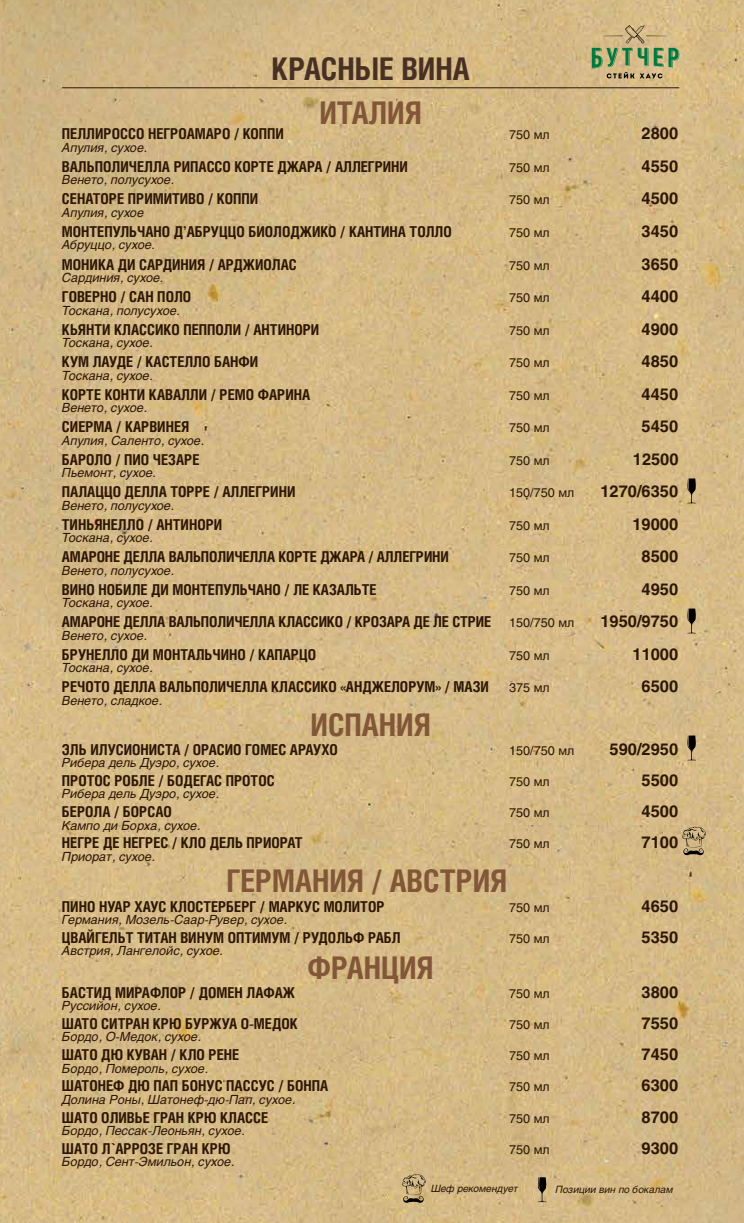
<style>
.page{position:relative;width:744px;height:1223px;background:#fff}
.page>*{position:absolute;margin:0;border:0;box-sizing:border-box;transform-origin:0 0}
.t1{font:700 31.25px "Helios Cond C";color:#825638}
.t2{font:700 31.25px "Helios Cond C";color:#483024}
.t3{font:700 16.25px "Helios C";color:#2e1705}
.t4{font:700 15px "Helios Cond C";color:#2e1705}
.t5{font:italic 12.5px "Helios C";color:#2e1705}
.t6{font:12.5px "Helios C";color:#2e1705}
.t7{font:italic 10px "Helios C";color:#2e1705}
.s1{font-family:"Helios C";font-weight:400;font-size:12.5px}
</style>
<div class="page">
<img style="left:0;top:0;width:743px;height:1222px">
<hr style="left:62px;top:88px;width:616px;height:1px;background:#2e1705">
<svg style="left:686px;top:735px;width:10px;height:25px"></svg>
<svg style="left:536px;top:1177px;width:10px;height:25px"></svg>
<svg style="left:402px;top:1174px;width:23px;height:28px"></svg>
<svg style="left:681px;top:826px;width:24px;height:29px"></svg>
<svg style="left:686px;top:478px;width:10px;height:25px"></svg>
<svg style="left:686px;top:608px;width:10px;height:25px"></svg>
<svg style="left:591px;top:25px;width:87px;height:53px;background:#afaa79"></svg>
<h1 class="t2" style="left:271px;top:50px;width:199px">КРАСНЫЕ ВИНА</h1>
<h1 class="t1" style="left:319px;top:94px;width:104px">ИТАЛИЯ</h1>
<p class="t4" style="left:62px;top:125px;width:223px">ПЕЛЛИРОССО НЕГРОАМАРО / КОППИ</p>
<p class="t6" style="left:509px;top:128px;width:42px">750 мл</p>
<p class="t3" style="left:641px;top:124px;width:38px">2800</p>
<p class="t5" style="left:62px;top:140px;width:87px">Апулия, сухое.</p>
<p class="t4" style="left:62px;top:158px;width:347px">ВАЛЬПОЛИЧЕЛЛА РИПАССО КОРТЕ ДЖАРА / АЛЛЕГРИНИ</p>
<p class="t6" style="left:509px;top:160px;width:42px">750 мл</p>
<p class="t3" style="left:641px;top:157px;width:38px">4550</p>
<p class="t5" style="left:62px;top:173px;width:114px">Венето, полусухое.</p>
<p class="t4" style="left:62px;top:190px;width:197px">СЕНАТОРЕ ПРИМИТИВО / КОППИ</p>
<p class="t6" style="left:509px;top:193px;width:42px">750 мл</p>
<p class="t3" style="left:641px;top:189px;width:38px">4500</p>
<p class="t5" style="left:62px;top:205px;width:83px">Апулия, cухое</p>
<p class="t4" style="left:62px;top:223px;width:391px">МОНТЕПУЛЬЧАНО Д’АБРУЦЦО БИОЛОДЖИКО / КАНТИНА ТОЛЛО</p>
<p class="t6" style="left:509px;top:225px;width:42px">750 мл</p>
<p class="t3" style="left:641px;top:222px;width:38px">3450</p>
<p class="t5" style="left:62px;top:238px;width:95px">Абруццо, сухое.</p>
<p class="t4" style="left:62px;top:255px;width:236px">МОНИКА ДИ САРДИНИЯ / АРДЖИОЛАС</p>
<p class="t6" style="left:509px;top:258px;width:42px">750 мл</p>
<p class="t3" style="left:641px;top:254px;width:38px">3650</p>
<p class="t5" style="left:62px;top:270px;width:103px">Сардиния, сухое.</p>
<p class="t4" style="left:62px;top:288px;width:131px">ГОВЕРНО / САН ПОЛО</p>
<p class="t6" style="left:509px;top:290px;width:42px">750 мл</p>
<p class="t3" style="left:641px;top:287px;width:38px">4400</p>
<p class="t5" style="left:62px;top:303px;width:120px">Тоскана, полусухое.</p>
<p class="t4" style="left:62px;top:320px;width:259px">КЬЯНТИ КЛАССИКО ПЕППОЛИ / АНТИНОРИ</p>
<p class="t6" style="left:509px;top:323px;width:42px">750 мл</p>
<p class="t3" style="left:641px;top:319px;width:38px">4900</p>
<p class="t5" style="left:62px;top:335px;width:92px">Тоскана, сухое.</p>
<p class="t4" style="left:62px;top:353px;width:198px">КУМ ЛАУДЕ / КАСТЕЛЛО БАНФИ</p>
<p class="t6" style="left:509px;top:355px;width:42px">750 мл</p>
<p class="t3" style="left:641px;top:352px;width:38px">4850</p>
<p class="t5" style="left:62px;top:368px;width:92px">Тоскана, сухое.</p>
<p class="t4" style="left:62px;top:385px;width:250px">КОРТЕ КОНТИ КАВАЛЛИ / РЕМО ФАРИНА</p>
<p class="t6" style="left:509px;top:388px;width:42px">750 мл</p>
<p class="t3" style="left:641px;top:384px;width:38px">4450</p>
<p class="t5" style="left:62px;top:400px;width:87px">Венето, сухое.</p>
<p class="t4" style="left:62px;top:418px;width:129px">СИЕРМА / КАРВИНЕЯ</p>
<p class="t6" style="left:509px;top:420px;width:42px">750 мл</p>
<p class="t3" style="left:641px;top:417px;width:38px">5450</p>
<p class="t5" style="left:62px;top:433px;width:144px">Апулия, Саленто, cухое.</p>
<p class="t4" style="left:62px;top:450px;width:139px">БАРОЛО / ПИО ЧЕЗАРЕ</p>
<p class="t6" style="left:509px;top:453px;width:42px">750 мл</p>
<p class="t3" style="left:632px;top:449px;width:47px">12500</p>
<p class="t5" style="left:62px;top:465px;width:96px">Пьемонт, сухое.</p>
<p class="t4" style="left:62px;top:483px;width:235px">ПАЛАЦЦО ДЕЛЛА ТОРРЕ / АЛЛЕГРИНИ</p>
<p class="t6" style="left:509px;top:485px;width:67px">150/750 мл</p>
<p class="t3" style="left:600px;top:482px;width:79px">1270/6350</p>
<p class="t5" style="left:62px;top:498px;width:114px">Венето, полусухое.</p>
<p class="t4" style="left:62px;top:515px;width:162px">ТИНЬЯНЕЛЛО / АНТИНОРИ</p>
<p class="t6" style="left:509px;top:518px;width:42px">750 мл</p>
<p class="t3" style="left:632px;top:514px;width:47px">19000</p>
<p class="t5" style="left:62px;top:530px;width:92px">Тоскана, сухое.</p>
<p class="t4" style="left:62px;top:548px;width:388px">АМАРОНЕ ДЕЛЛА ВАЛЬПОЛИЧЕЛЛА КОРТЕ ДЖАРА / АЛЛЕГРИНИ</p>
<p class="t6" style="left:509px;top:550px;width:42px">750 мл</p>
<p class="t3" style="left:641px;top:547px;width:38px">8500</p>
<p class="t5" style="left:62px;top:563px;width:114px">Венето, полусухое.</p>
<p class="t4" style="left:62px;top:580px;width:316px">ВИНО НОБИЛЕ ДИ МОНТЕПУЛЬЧАНО / ЛЕ КАЗАЛЬТЕ</p>
<p class="t6" style="left:509px;top:583px;width:42px">750 мл</p>
<p class="t3" style="left:641px;top:579px;width:38px">4950</p>
<p class="t5" style="left:62px;top:595px;width:92px">Тоскана, сухое.</p>
<p class="t4" style="left:62px;top:613px;width:513px">АМАРОНЕ ДЕЛЛА ВАЛЬПОЛИЧЕЛЛА КЛАССИКО / КРОЗАРА ДЕ ЛЕ СТРИЕ <span class="s1">150/750 мл</span></p>
<p class="t3" style="left:600px;top:612px;width:79px">1950/9750</p>
<p class="t5" style="left:62px;top:628px;width:87px">Венето, сухое.</p>
<p class="t4" style="left:62px;top:645px;width:255px">БРУНЕЛЛО ДИ МОНТАЛЬЧИНО / КАПАРЦО</p>
<p class="t6" style="left:509px;top:648px;width:42px">750 мл</p>
<p class="t3" style="left:632px;top:644px;width:47px">11000</p>
<p class="t5" style="left:62px;top:660px;width:92px">Тоскана, сухое.</p>
<p class="t4" style="left:62px;top:678px;width:489px">РЕЧОТО ДЕЛЛА ВАЛЬПОЛИЧЕЛЛА КЛАССИКО «АНДЖЕЛОРУМ» / МАЗИ <span class="s1">375 мл</span></p>
<p class="t3" style="left:641px;top:677px;width:38px">6500</p>
<p class="t5" style="left:62px;top:693px;width:102px">Венето, сладкое.</p>
<h1 class="t1" style="left:310px;top:706px;width:122px">ИСПАНИЯ</h1>
<p class="t4" style="left:62px;top:740px;width:277px">ЭЛЬ ИЛУСИОНИСТА / ОРАСИО ГОМЕС АРАУХО</p>
<p class="t6" style="left:509px;top:742px;width:67px">150/750 мл</p>
<p class="t3" style="left:609px;top:739px;width:70px">590/2950</p>
<p class="t5" style="left:62px;top:755px;width:159px">Рибера дель Дуэро, сухое.</p>
<p class="t4" style="left:62px;top:771px;width:214px">ПРОТОС РОБЛЕ / БОДЕГАС ПРОТОС</p>
<p class="t6" style="left:509px;top:774px;width:42px">750 мл</p>
<p class="t3" style="left:641px;top:770px;width:38px">5500</p>
<p class="t5" style="left:62px;top:786px;width:159px">Рибера дель Дуэро, сухое.</p>
<p class="t4" style="left:62px;top:802px;width:111px">БЕРОЛА / БОРСАО</p>
<p class="t6" style="left:509px;top:805px;width:42px">750 мл</p>
<p class="t3" style="left:641px;top:802px;width:38px">4500</p>
<p class="t5" style="left:62px;top:817px;width:140px">Кампо ди Борха, сухое.</p>
<p class="t4" style="left:62px;top:834px;width:242px">НЕГРЕ ДЕ НЕГРЕС / КЛО ДЕЛЬ ПРИОРАТ</p>
<p class="t6" style="left:509px;top:836px;width:42px">750 мл</p>
<p class="t3" style="left:641px;top:833px;width:38px">7100</p>
<p class="t5" style="left:62px;top:849px;width:95px">Приорат, cухое.</p>
<h1 class="t1" style="left:226px;top:862px;width:282px">ГЕРМАНИЯ / АВСТРИЯ</h1>
<p class="t4" style="left:62px;top:897px;width:324px">ПИНО НУАР ХАУС КЛОСТЕРБЕРГ / МАРКУС МОЛИТОР</p>
<p class="t6" style="left:509px;top:899px;width:42px">750 мл</p>
<p class="t3" style="left:641px;top:896px;width:38px">4650</p>
<p class="t5" style="left:62px;top:912px;width:227px">Германия, Мозель-Саар-Рувер, сухое.</p>
<p class="t4" style="left:62px;top:928px;width:340px">ЦВАЙГЕЛЬТ ТИТАН ВИНУМ ОПТИМУМ / РУДОЛЬФ РАБЛ</p>
<p class="t6" style="left:509px;top:931px;width:42px">750 мл</p>
<p class="t3" style="left:641px;top:927px;width:38px">5350</p>
<p class="t5" style="left:62px;top:943px;width:162px">Австрия, Лангелойс, сухое.</p>
<h1 class="t1" style="left:307px;top:948px;width:127px">ФРАНЦИЯ</h1>
<p class="t4" style="left:62px;top:983px;width:234px">БАСТИД МИРАФЛОР / ДОМЕН ЛАФАЖ</p>
<p class="t6" style="left:509px;top:985px;width:42px">750 мл</p>
<p class="t3" style="left:641px;top:982px;width:38px">3800</p>
<p class="t5" style="left:62px;top:998px;width:100px">Руссийон, сухое.</p>
<p class="t4" style="left:62px;top:1014px;width:237px">ШАТО СИТРАН КРЮ БУРЖУА О-МЕДОК</p>
<p class="t6" style="left:509px;top:1016px;width:42px">750 мл</p>
<p class="t3" style="left:641px;top:1013px;width:38px">7550</p>
<p class="t5" style="left:62px;top:1029px;width:141px">Бордо, О-Медок, сухое.</p>
<p class="t4" style="left:62px;top:1045px;width:179px">ШАТО ДЮ КУВАН / КЛО РЕНЕ</p>
<p class="t6" style="left:509px;top:1048px;width:42px">750 мл</p>
<p class="t3" style="left:641px;top:1044px;width:38px">7450</p>
<p class="t5" style="left:62px;top:1060px;width:148px">Бордо, Помероль, сухое.</p>
<p class="t4" style="left:62px;top:1076px;width:267px">ШАТОНЕФ ДЮ ПАП БОНУС ПАССУС / БОНПА</p>
<p class="t6" style="left:509px;top:1079px;width:42px">750 мл</p>
<p class="t3" style="left:641px;top:1076px;width:38px">6300</p>
<p class="t5" style="left:62px;top:1091px;width:235px">Долина Роны, Шатонеф-дю-Пап, сухое.</p>
<p class="t4" style="left:62px;top:1108px;width:207px">ШАТО ОЛИВЬЕ ГРАН КРЮ КЛАССЕ</p>
<p class="t6" style="left:509px;top:1110px;width:42px">750 мл</p>
<p class="t3" style="left:641px;top:1107px;width:38px">8700</p>
<p class="t5" style="left:62px;top:1123px;width:184px">Бордо, Пессак-Леоньян, сухое.</p>
<p class="t4" style="left:62px;top:1139px;width:170px">ШАТО Л`АРРОЗЕ ГРАН КРЮ</p>
<p class="t6" style="left:509px;top:1141px;width:42px">750 мл</p>
<p class="t3" style="left:641px;top:1138px;width:38px">9300</p>
<p class="t5" style="left:62px;top:1154px;width:174px">Бордо, Сент-Эмильон, сухое.</p>
<p class="t7" style="left:430px;top:1182px;width:89px">Шеф рекомендует</p>
<p class="t7" style="left:555px;top:1183px;width:119px">Позиции вин по бокалам</p>
</div>
